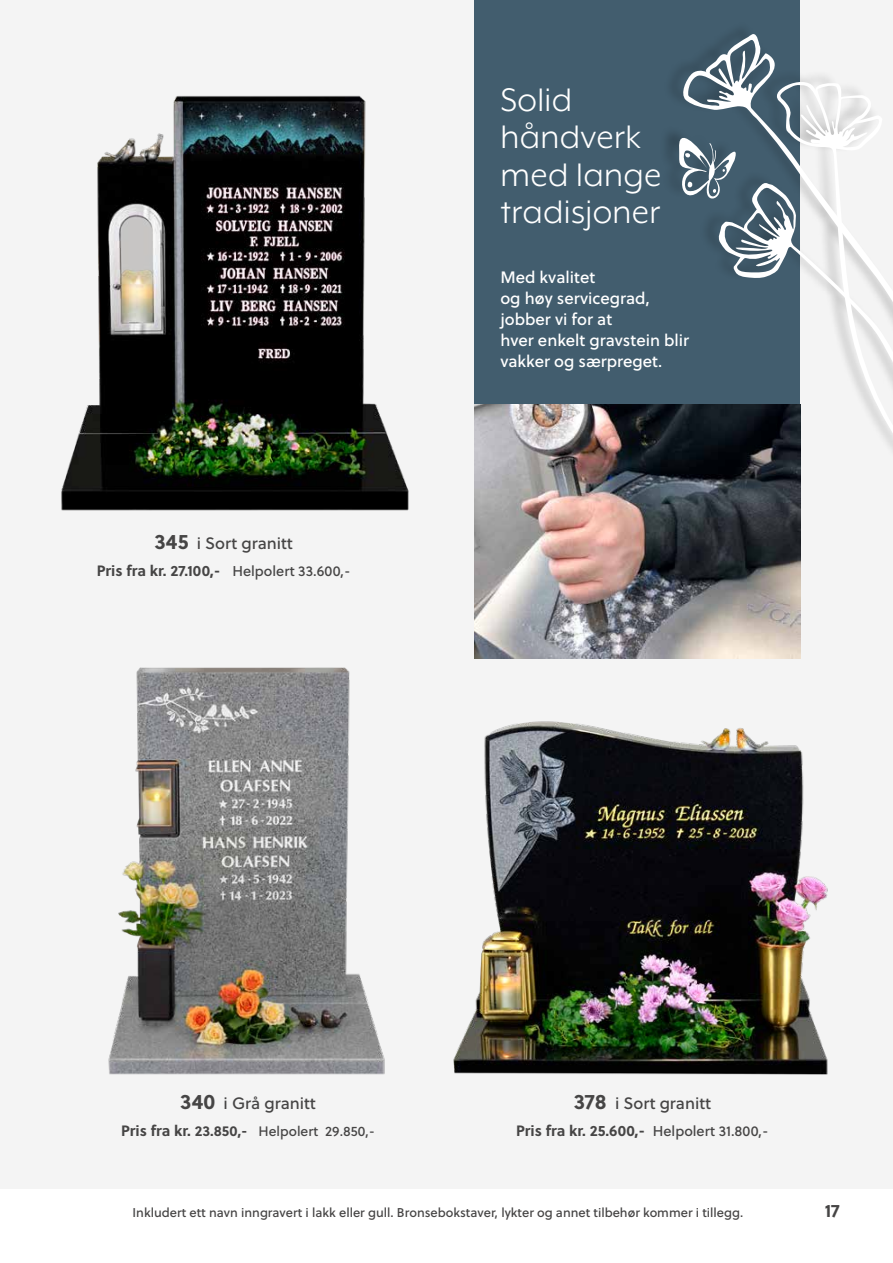
<style>
.page{position:relative;width:893px;height:1263px;background:#fff}
.page>*{position:absolute;margin:0;border:0;box-sizing:border-box;transform-origin:0 0}
.t1{font:37.5px/37.5px "Mr Eaves XL Mod OT";letter-spacing:.01em;color:#fff}
.t2{font:700 18px "Soleil";color:#464545}
.t3{font:16.5px/21px "Soleil Bk";color:#fff}
.t4{font:16.5px "Soleil Bk";color:#464545}
.t5{font:700 15px "Soleil";color:#464545}
.t6{font:13.65px "Soleil Bk";color:#464545}
.t7{font:12.75px "Soleil Bk";color:#464545}
.s1{font-family:"Soleil";font-weight:700;font-size:21px}
.s2{font-family:"Soleil Bk";font-weight:400;font-size:14.25px}
.s3{font-family:"Soleil";font-weight:700;font-size:15px}
.s4{font-family:"Soleil";font-weight:700;font-size:14.4px}
</style>
<div class="page">
<div style="left:0;top:0;width:893px;height:1188px;background:#f4f4f4"></div>
<img style="left:453px;top:721px;width:375px;height:354px">
<img style="left:61px;top:95px;width:348px;height:416px">
<div style="left:475px;top:0;width:325px;height:640px;background:#425d6e"></div>
<div style="left:610px;top:0;width:283px;height:479px;background:#000;opacity:.22"></div>
<svg style="left:680px;top:34px;width:213px;height:370px"></svg>
<svg style="left:673px;top:120px;width:68px;height:97px"></svg>
<svg style="left:767px;top:72px;width:126px;height:111px"></svg>
<svg style="left:717px;top:183px;width:176px;height:302px"></svg>
<svg style="left:761px;top:318px;width:31px;height:29px"></svg>
<img style="left:475px;top:404px;width:325px;height:254px">
<img style="left:108px;top:667px;width:277px;height:408px">
<h1 class="t1" style="left:500px;top:80px;width:162px">Solid håndverk med lange tradisjoner</h1>
<p class="t4" style="left:155px;top:530px;width:140px"><span class="s1">345</span> i Sort granitt</p>
<p class="t5" style="left:97px;top:559px;width:255px">Pris fra kr. 27.100,- <span class="s2">Helpolert 33.600,-</span></p>
<p class="t3" style="left:500px;top:266px;width:190px">Med kvalitet<br>og høy servicegrad, jobber vi for at<br>hver enkelt gravstein blir vakker og særpreget.</p>
<p class="t4" style="left:180px;top:1091px;width:137px"><span class="s1">340</span> i Grå granitt</p>
<p class="t6" style="left:121px;top:1121px;width:256px"><span class="s3">Pris fra kr.</span> <span class="s4">23.850,-</span> Helpolert 29.850,-</p>
<p class="t4" style="left:574px;top:1091px;width:139px"><span class="s1">378</span> i Sort granitt</p>
<p class="t5" style="left:516px;top:1119px;width:254px">Pris fra kr. 25.600,- <span class="s2">Helpolert 31.800,-</span></p>
<p class="t7" style="left:133px;top:1203px;width:612px">Inkludert ett navn inngravert i lakk eller gull. Bronsebokstaver, lykter og annet tilbehør kommer i tillegg.</p>
<h2 class="t2" style="left:825px;top:1197px;width:17px">17</h2>
</div>
